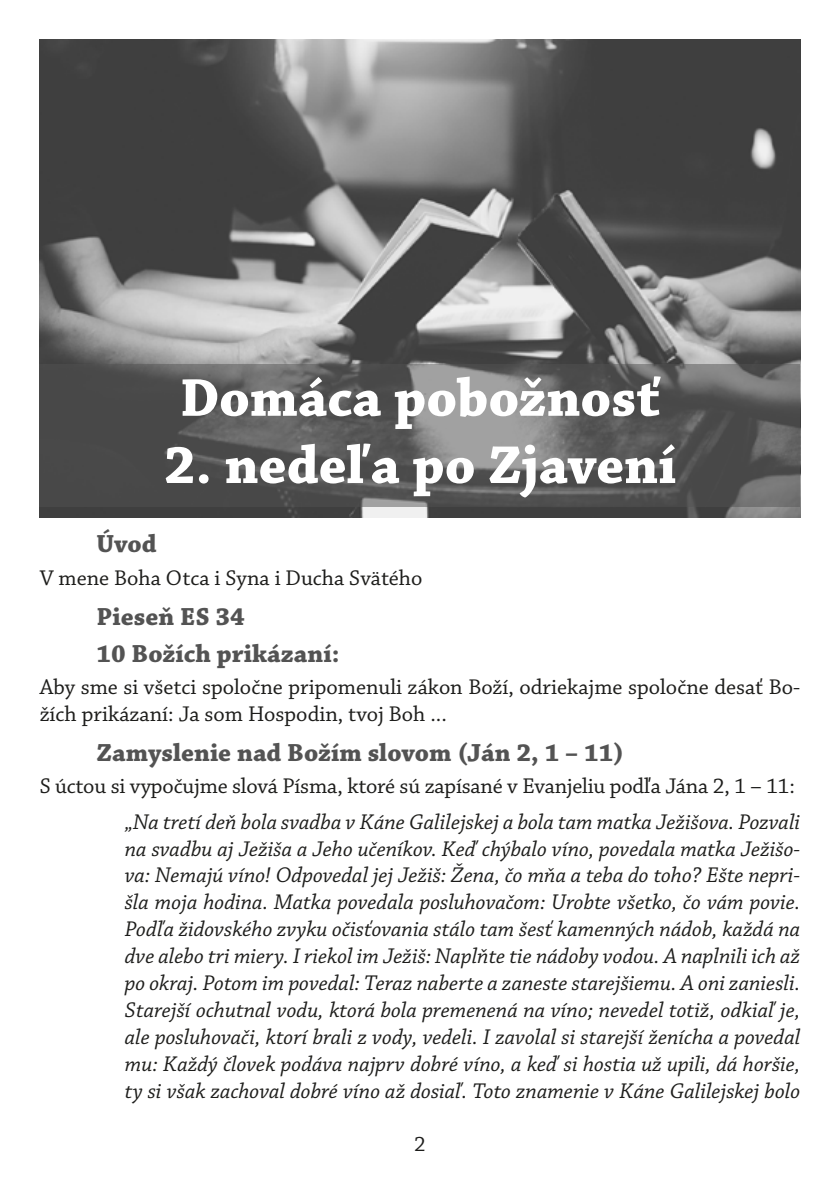
<style>
.page{position:relative;width:840px;height:1191px;background:#fff}
.page>*{position:absolute;margin:0;border:0;box-sizing:border-box;transform-origin:0 0}
.t1{font:700 56px "Chaparral Pro";color:#fff}
.t2{font:700 26px/36.8px "Chaparral Pro";color:#535353}
.t3{font:italic 22.4px/26.8px "Chaparral Pro";color:#1d1d1b;text-align:justify}
.t4{font:22.4px/26.8px "Chaparral Pro";color:#1d1d1b}
.t5{font:22px "Chaparral Pro";color:#1d1d1b}
</style>
<div class="page">
<img style="left:40px;top:40px;width:759px;height:477px">
<svg style="left:40px;top:364px;width:759px;height:143px;fill:#505050"></svg>
<h1 class="t1" style="left:180px;top:365px;width:481px">Domáca pobožnosť</h1>
<h1 class="t1" style="left:164px;top:432px;width:513px">2. nedeľa po Zjavení</h1>
<p class="t2" style="left:96px;top:526px;width:62px">Úvod</p>
<p class="t4" style="left:40px;top:565px;width:384px">V mene Boha Otca i Syna i Ducha Svätého</p>
<p class="t2" style="left:96px;top:598px;width:244px">Pieseň ES 34<br>10 Božích prikázaní:</p>
<p class="t4" style="left:40px;top:674px;width:761px">Aby sme si všetci spoločne pripomenuli zákon Boží, odriekajme spoločne desať Bo&shy;žích prikázaní: Ja som Hospodin, tvoj Boh ...</p>
<p class="t2" style="left:96px;top:734px;width:528px">Zamyslenie nad Božím slovom (Ján 2, 1 – 11)</p>
<p class="t4" style="left:40px;top:773px;width:756px">S úctou si vypočujme slová Písma, ktoré sú zapísané v Evanjeliu podľa Jána 2, 1 – 11:</p>
<p class="t3" style="left:125px;top:809px;width:676px">„Na tretí deň bola svadba v Káne Galilejskej a bola tam matka Ježišova. Pozvali na svadbu aj Ježiša a Jeho učeníkov. Keď chýbalo víno, povedala matka Ježišo&shy;va: Nemajú víno! Odpovedal jej Ježiš: Žena, čo mňa a teba do toho? Ešte nepri&shy;šla moja hodina. Matka povedala posluhovačom: Urobte všetko, čo vám povie.<br>Podľa židovského zvyku očisťovania stálo tam šesť kamenných nádob, každá na dve alebo tri miery. I riekol im Ježiš: Naplňte tie nádoby vodou. A naplnili ich až po okraj. Potom im povedal: Teraz naberte a zaneste starejšiemu. A oni zaniesli.<br>Starejší ochutnal vodu, ktorá bola premenená na víno; nevedel totiž, odkiaľ je, ale posluhovači, ktorí brali z vody, vedeli. I zavolal si starejší ženícha a povedal mu: Každý človek podáva najprv dobré víno, a keď si hostia už upili, dá horšie, ty si však zachoval dobré víno až dosiaľ. Toto znamenie v Káne Galilejskej bolo</p>
<p class="t5" style="left:414px;top:1131px;width:13px">2</p>
</div>
